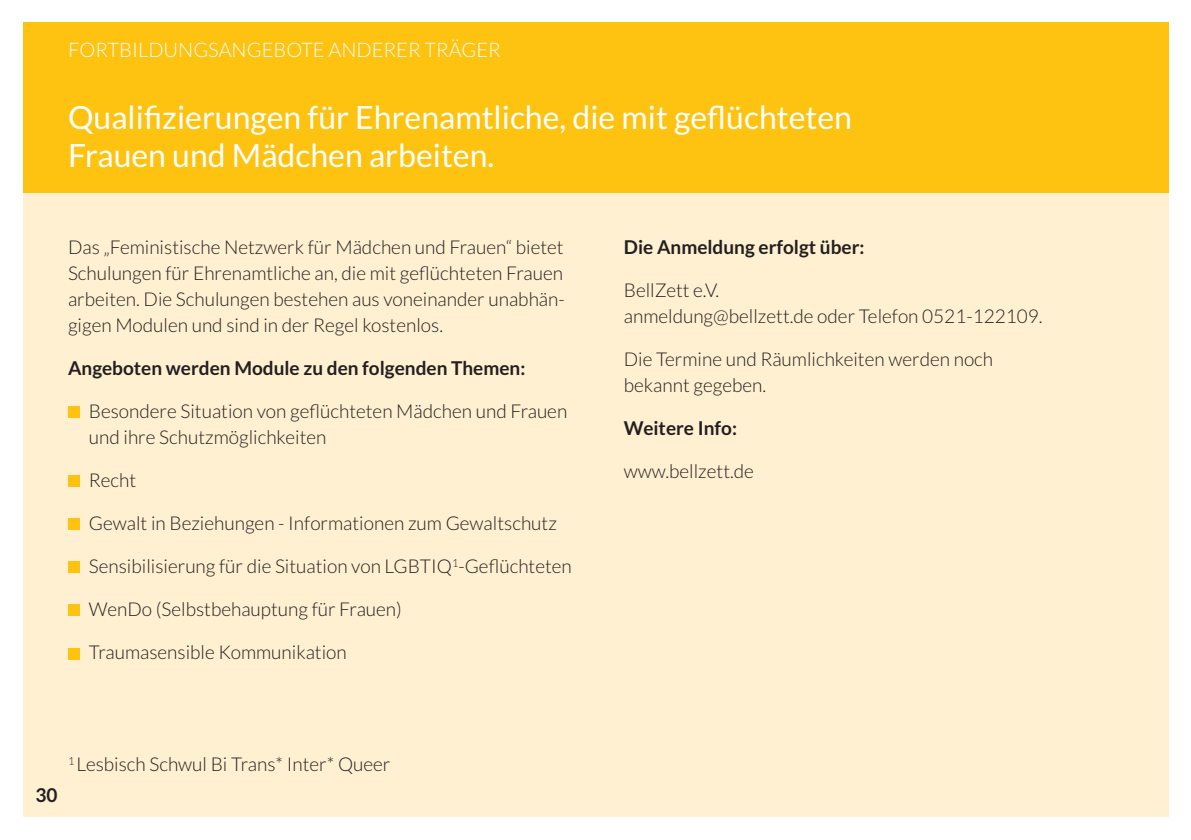
<style>
.page{position:relative;width:1191px;height:840px;background:#fff}
.page>*{position:absolute;margin:0;border:0;box-sizing:border-box;transform-origin:0 0}
.t1{font:32px/38px "Lato";color:#fff}
.t2{font:300 20px "Lato";color:#fff}
.t3{font:300 19px/26px "Lato";color:#231f20}
.t4{font:700 19px "Lato";color:#231f20}
</style>
<div class="page">
<div style="left:23px;top:23px;width:1145px;height:793px;background:#fef0d0"></div>
<div style="left:23px;top:23px;width:1145px;height:170px;background:#fec210"></div>
<div style="left:68px;top:406px;width:11px;height:11px;background:#fec210"></div>
<div style="left:68px;top:475px;width:11px;height:11px;background:#fec210"></div>
<div style="left:68px;top:518px;width:11px;height:11px;background:#fec210"></div>
<div style="left:68px;top:561px;width:11px;height:11px;background:#fec210"></div>
<div style="left:68px;top:604px;width:11px;height:11px;background:#fec210"></div>
<div style="left:68px;top:647px;width:11px;height:11px;background:#fec210"></div>
<p class="t2" style="left:68px;top:39px;width:434px">FORTBILDUNGSANGEBOTE ANDERER TRÄGER</p>
<h1 class="t1" style="left:68px;top:98px;width:785px">Qualifizierungen für Ehrenamtliche, die mit geflüchteten<br>Frauen und Mädchen arbeiten.</h1>
<p class="t3" style="left:68px;top:234px;width:498px;text-align:justify">Das „Feministische Netzwerk für Mädchen und Frauen“ bietet Schulungen für Ehrenamtliche an, die mit geflüchteten Frauen arbeiten. Die Schulungen bestehen aus voneinander unabhän&shy;gigen Modulen und sind in der Regel kostenlos.</p>
<p class="t4" style="left:68px;top:357px;width:459px">Angeboten werden Module zu den folgenden Themen:</p>
<p class="t3" style="left:89px;top:398px;width:480px">Besondere Situation von geflüchteten Mädchen und Frauen und ihre Schutzmöglichkeiten</p>
<p class="t3" style="left:89px;top:467px;width:49px">Recht</p>
<p class="t3" style="left:89px;top:510px;width:469px">Gewalt in Beziehungen - Informationen zum Gewaltschutz</p>
<p class="t3" style="left:89px;top:553px;width:484px">Sensibilisierung für die Situation von LGBTIQ<sup>1</sup>-Geflüchteten</p>
<p class="t3" style="left:89px;top:596px;width:314px">WenDo (Selbstbehauptung für Frauen)</p>
<p class="t3" style="left:89px;top:639px;width:259px">Traumasensible Kommunikation</p>
<p class="t4" style="left:624px;top:236px;width:242px">Die Anmeldung erfolgt über:</p>
<p class="t3" style="left:624px;top:277px;width:420px">BellZett e.V.<br>anmeldung@bellzett.de oder Telefon 0521-122109.</p>
<p class="t3" style="left:624px;top:346px;width:371px">Die Termine und Räumlichkeiten werden noch bekannt gegeben.</p>
<p class="t4" style="left:624px;top:417px;width:115px">Weitere Info:</p>
<p class="t3" style="left:624px;top:458px;width:132px">www.bellzett.de</p>
<p class="t4" style="left:35px;top:784px;width:24px">30</p>
<p class="t3" style="left:68px;top:751px;width:324px"><sup>1</sup> Lesbisch Schwul Bi Trans* Inter* Queer</p>
</div>
